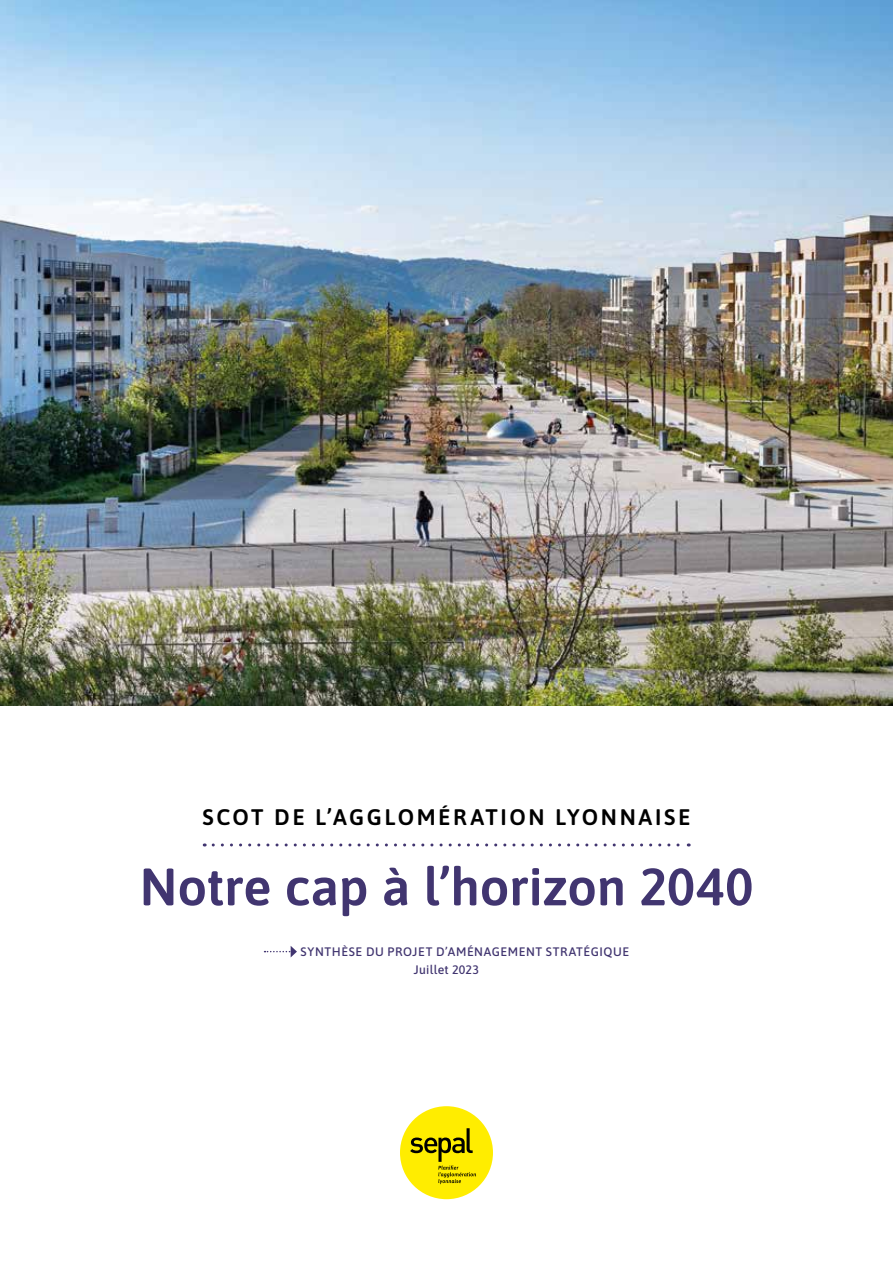
<style>
.page{position:relative;width:893px;height:1263px;background:#fff}
.page>*{position:absolute;margin:0;border:0;box-sizing:border-box;transform-origin:0 0}
.t1{font:600 52.5px "Asap";letter-spacing:-.005em;color:#413570}
.t2{font:600 22.5px "Asap";letter-spacing:.115em;color:#000}
.t3{font:500 12.3px/18px "Asap";letter-spacing:.045em;color:#413570}
</style>
<div class="page">
<img style="left:0;top:0;width:893px;height:706px">
<div style="left:400px;top:1106px;width:93px;height:93px;background:#ffed00;border-radius:50%"></div>
<svg style="left:410px;top:1128px;width:66px;height:56px"></svg>
<svg style="left:265px;top:946px;width:32px;height:11px"></svg>
<svg style="left:213px;top:843px;width:476px;height:3px"></svg>
<h2 class="t2" style="left:202px;top:802px;width:489px">SCOT DE L’AGGLOMÉRATION LYONNAISE</h2>
<h1 class="t1" style="left:140px;top:851px;width:615px">Notre cap à l’horizon 2040</h1>
<p class="t3" style="left:414px;top:942px;width:217px;text-indent:-113px">SYNTHÈSE DU PROJET D’AMÉNAGEMENT STRATÉGIQUE<br>Juillet 2023</p>
</div>
